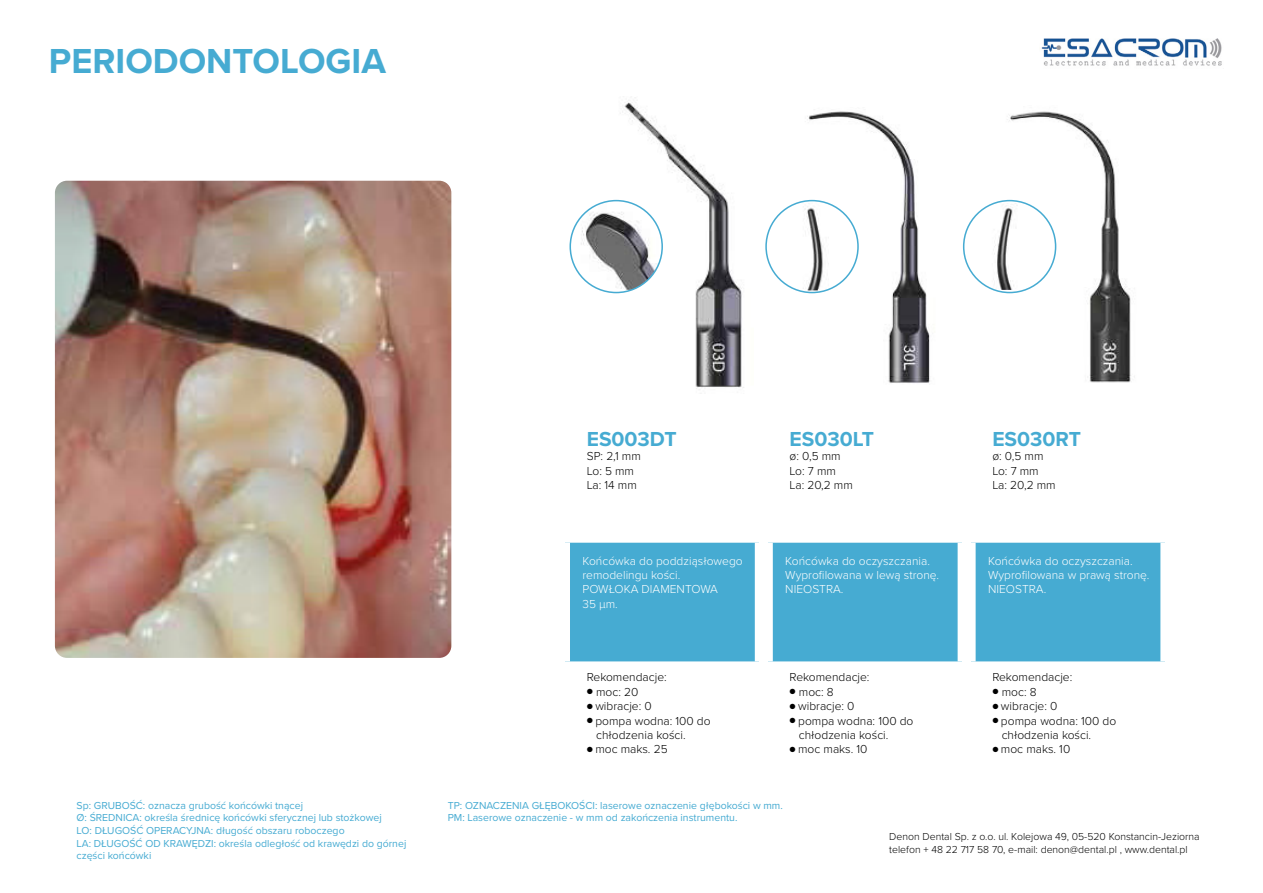
<style>
.page{position:relative;width:1263px;height:893px;background:#fff}
.page>*{position:absolute;margin:0;border:0;box-sizing:border-box;transform-origin:0 0}
.t1{font:700 36px "Proxima Nova";color:#46abd2}
.t2{font:700 21px "Proxima Nova";color:#46abd2}
.t3{font:300 12px "Proxima Nova";color:#000}
.t4{font:300 12px/14.4px "Proxima Nova";color:#fff}
.t5{font:10.5px/12.6px "Proxima Nova";color:#46abd2}
.t6{font:300 10.5px "Proxima Nova";color:#000}
.s1{font-size:9px}
</style>
<div class="page">
<img style="left:1041px;top:38px;width:181px;height:28px">
<div style="left:565px;top:538px;width:194px;height:128px;background:#46abd2"></div>
<div style="left:561px;top:543px;width:9px;height:118px;background:#fff"></div>
<div style="left:755px;top:543px;width:9px;height:118px;background:#fff"></div>
<div style="left:561px;top:534px;width:203px;height:9px;background:#fff"></div>
<div style="left:561px;top:661px;width:203px;height:9px;background:#fff"></div>
<img style="left:599px;top:97px;width:145px;height:293px">
<div style="left:768px;top:538px;width:194px;height:128px;background:#46abd2"></div>
<div style="left:764px;top:543px;width:9px;height:118px;background:#fff"></div>
<div style="left:958px;top:543px;width:9px;height:118px;background:#fff"></div>
<div style="left:764px;top:534px;width:203px;height:9px;background:#fff"></div>
<div style="left:764px;top:661px;width:203px;height:9px;background:#fff"></div>
<img style="left:798px;top:111px;width:132px;height:272px">
<div style="left:971px;top:538px;width:194px;height:128px;background:#46abd2"></div>
<div style="left:967px;top:543px;width:9px;height:118px;background:#fff"></div>
<div style="left:1160px;top:543px;width:9px;height:118px;background:#fff"></div>
<div style="left:967px;top:534px;width:202px;height:9px;background:#fff"></div>
<div style="left:967px;top:661px;width:202px;height:9px;background:#fff"></div>
<img style="left:997px;top:111px;width:138px;height:272px">
<img style="left:573px;top:203px;width:86px;height:87px">
<div style="left:569px;top:200px;width:94px;height:93px;border:2px solid #46abd2;border-radius:50%"></div>
<img style="left:769px;top:203px;width:86px;height:87px">
<div style="left:765px;top:200px;width:94px;height:93px;border:2px solid #46abd2;border-radius:50%"></div>
<img style="left:966px;top:203px;width:87px;height:87px">
<div style="left:963px;top:200px;width:93px;height:93px;border:2px solid #46abd2;border-radius:50%"></div>
<img style="left:55px;top:181px;width:396px;height:477px">
<p class="t1" style="left:49px;top:34px;width:339px">PERIODONTOLOGIA</p>
<p class="t5" style="left:77px;top:798px;width:228px">Sp: GRUBOŚĆ: oznacza grubość końcówki tnącej</p>
<p class="t5" style="left:77px;top:811px;width:307px">Ø: ŚREDNICA: określa średnicę końcówki sferycznej lub stożkowej</p>
<p class="t5" style="left:77px;top:824px;width:270px">LO: DŁUGOŚĆ OPERACYJNA: długość obszaru roboczego</p>
<p class="t5" style="left:77px;top:836px;width:331px">LA: DŁUGOŚĆ OD KRAWĘDZI: określa odległość od krawędzi do górnej części końcówki</p>
<p class="t2" style="left:587px;top:423px;width:92px">ES003DT</p>
<p class="t3" style="left:587px;top:447px;width:56px">SP: 2,1 mm</p>
<p class="t3" style="left:587px;top:462px;width:49px">Lo: 5 mm</p>
<p class="t3" style="left:587px;top:476px;width:52px">La: 14 mm</p>
<p class="t4" style="left:582px;top:553px;width:162px">Końcówka do poddziąsłowego remodelingu kości.</p>
<p class="t4" style="left:582px;top:582px;width:137px">POWŁOKA DIAMENTOWA</p>
<p class="t4" style="left:582px;top:596px;width:37px">35 μm.</p>
<p class="t3" style="left:587px;top:668px;width:82px">Rekomendacje:</p>
<p class="t3" style="left:587px;top:683px;width:53px"><span class="s1">●</span> moc: 20</p>
<p class="t3" style="left:587px;top:697px;width:67px"><span class="s1">●</span> wibracje: 0</p>
<p class="t3" style="left:587px;top:712px;width:125px"><span class="s1">●</span> pompa wodna: 100 do</p>
<p class="t3" style="left:596px;top:726px;width:91px">chłodzenia kości.</p>
<p class="t3" style="left:587px;top:740px;width:82px"><span class="s1">●</span> moc maks. 25</p>
<p class="t2" style="left:789px;top:423px;width:86px">ES030LT</p>
<p class="t3" style="left:789px;top:447px;width:53px">ø: 0,5 mm</p>
<p class="t3" style="left:789px;top:462px;width:48px">Lo: 7 mm</p>
<p class="t3" style="left:789px;top:476px;width:65px">La: 20,2 mm</p>
<p class="t4" style="left:785px;top:553px;width:146px">Końcówka do oczyszczania.</p>
<p class="t4" style="left:785px;top:567px;width:155px">Wyprofilowana w lewą stronę.</p>
<p class="t4" style="left:785px;top:582px;width:60px">NIEOSTRA.</p>
<p class="t3" style="left:789px;top:668px;width:82px">Rekomendacje:</p>
<p class="t3" style="left:789px;top:683px;width:46px"><span class="s1">●</span> moc: 8</p>
<p class="t3" style="left:789px;top:697px;width:67px"><span class="s1">●</span> wibracje: 0</p>
<p class="t3" style="left:789px;top:712px;width:125px"><span class="s1">●</span> pompa wodna: 100 do</p>
<p class="t3" style="left:799px;top:726px;width:91px">chłodzenia kości.</p>
<p class="t3" style="left:789px;top:740px;width:79px"><span class="s1">●</span> moc maks. 10</p>
<p class="t5" style="left:448px;top:798px;width:337px">TP: OZNACZENIA GŁĘBOKOŚCI: laserowe oznaczenie głębokości w mm.</p>
<p class="t5" style="left:448px;top:811px;width:291px">PM: Laserowe oznaczenie - w mm od zakończenia instrumentu.</p>
<p class="t2" style="left:992px;top:423px;width:90px">ES030RT</p>
<p class="t3" style="left:992px;top:447px;width:53px">ø: 0,5 mm</p>
<p class="t3" style="left:992px;top:462px;width:48px">Lo: 7 mm</p>
<p class="t3" style="left:992px;top:476px;width:65px">La: 20,2 mm</p>
<p class="t4" style="left:988px;top:553px;width:146px">Końcówka do oczyszczania.</p>
<p class="t4" style="left:988px;top:567px;width:163px">Wyprofilowana w prawą stronę.</p>
<p class="t4" style="left:988px;top:582px;width:60px">NIEOSTRA.</p>
<p class="t3" style="left:992px;top:668px;width:82px">Rekomendacje:</p>
<p class="t3" style="left:992px;top:683px;width:46px"><span class="s1">●</span> moc: 8</p>
<p class="t3" style="left:992px;top:697px;width:67px"><span class="s1">●</span> wibracje: 0</p>
<p class="t3" style="left:992px;top:712px;width:125px"><span class="s1">●</span> pompa wodna: 100 do</p>
<p class="t3" style="left:1002px;top:726px;width:91px">chłodzenia kości.</p>
<p class="t3" style="left:992px;top:740px;width:79px"><span class="s1">●</span> moc maks. 10</p>
<p class="t6" style="left:889px;top:829px;width:312px">Denon Dental Sp. z o.o. ul. Kolejowa 49, 05-520 Konstancin-Jeziorna</p>
<p class="t6" style="left:889px;top:841px;width:300px">telefon + 48 22 717 58 70, e-mail: denon@dental.pl , www.dental.pl</p>
</div>
